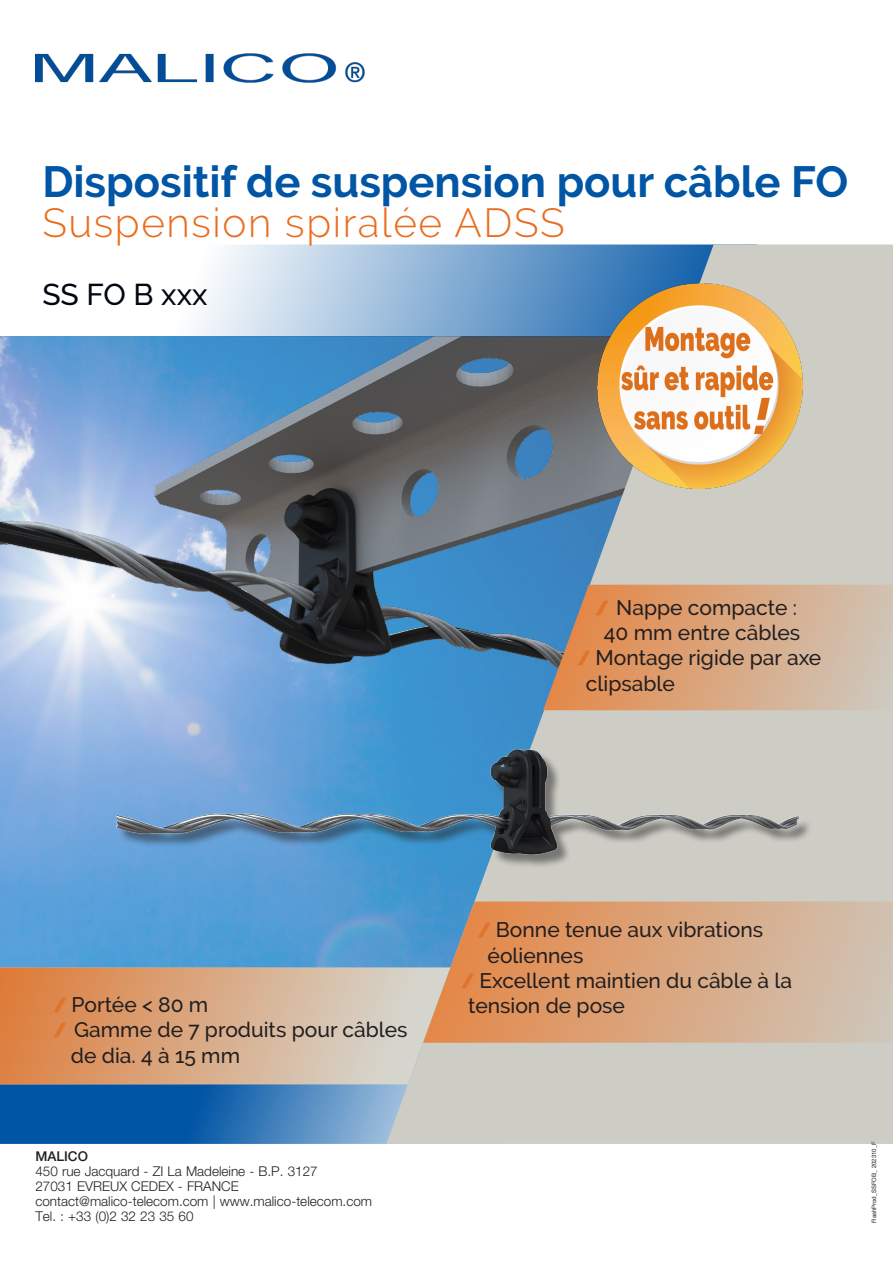
<style>
.page{position:relative;width:893px;height:1263px;background:#fff}
.page>*{position:absolute;margin:0;border:0;box-sizing:border-box;transform-origin:0 0}
.t1{font:700 43.5px "Raleway";color:#0155a5}
.t2{font:300 40.5px "Raleway";letter-spacing:.04em;color:#ea6d1f}
.t3{font:500 30px "Raleway";color:#000712}
.t4{font:500 21px/25.2px "Raleway";color:#231f20}
.t5{font:300 13.5px "Helvetica Neue LT Std";color:#231f20}
.t6{font:500 13.5px "Helvetica Neue LT Std";color:#231f20}
.t7{font:6px "Helvetica Neue LT Std";color:#231f20}
.s1{font-family:"Helvetica Neue LT Std";font-weight:900;font-size:19.5px;color:#df742c}
</style>
<div class="page">
<img style="left:0;top:793px;width:386px;height:174px">
<img style="left:0;top:337px;width:386px;height:456px">
<svg style="left:174px;top:244px;width:212px;height:93px"></svg>
<svg style="left:0;top:1084px;width:386px;height:60px;background:#276eb1"></svg>
<svg style="left:386px;top:244px;width:507px;height:900px;background:#a1adb3"></svg>
<svg style="left:833px;top:585px;width:60px;height:125px;background:#d0c0af"></svg>
<svg style="left:0;top:967px;width:451px;height:117px;background:#d8ab89"></svg>
<img style="left:96px;top:558px;width:737px;height:317px">
<img style="left:597px;top:284px;width:205px;height:204px">
<svg style="left:423px;top:901px;width:470px;height:142px;background:#d3a683"></svg>
<img style="left:35px;top:53px;width:330px;height:30px">
<p class="t1" style="left:42px;top:156px;width:807px">Dispositif de suspension pour câble FO</p>
<p class="t2" style="left:42px;top:199px;width:524px">Suspension spiralée ADSS</p>
<p class="t3" style="left:42px;top:277px;width:167px">SS FO B xxx</p>
<p class="t4" style="left:596px;top:595px;width:206px;text-align:center"><span class="s1">/</span> Nappe compacte :<br>40 mm entre câbles</p>
<p class="t4" style="left:586px;top:645px;width:237px;text-indent:-8px"><span class="s1">/</span> Montage rigide par axe clipsable</p>
<p class="t4" style="left:54px;top:992px;width:156px"><span class="s1">/</span> Portée &lt; 80 m</p>
<p class="t4" style="left:71px;top:1017px;width:338px;text-indent:-17px"><span class="s1">/</span> Gamme de 7 produits pour câbles de dia. 4 à 15 mm</p>
<p class="t6" style="left:35px;top:1148px;width:54px">MALICO</p>
<p class="t5" style="left:35px;top:1163px;width:284px">450 rue Jacquard - ZI La Madeleine - B.P. 3127</p>
<p class="t5" style="left:35px;top:1178px;width:205px">27031 EVREUX CEDEX - FRANCE</p>
<p class="t5" style="left:35px;top:1193px;width:338px">contact@malico-telecom.com | www.malico-telecom.com</p>
<p class="t5" style="left:35px;top:1208px;width:160px">Tel. : +33 (0)2 32 23 35 60</p>
<p class="t4" style="left:488px;top:917px;width:277px;text-indent:-10px"><span class="s1">/</span> Bonne tenue aux vibrations éoliennes</p>
<p class="t4" style="left:468px;top:968px;width:325px;text-indent:-7px"><span class="s1">/</span> Excellent maintien du câble à la tension de pose</p>
<p class="t7" style="left:870px;top:1223px;width:83px;rotate:-90deg">FlashProd_SSFOB_ 202310_F</p>
</div>
